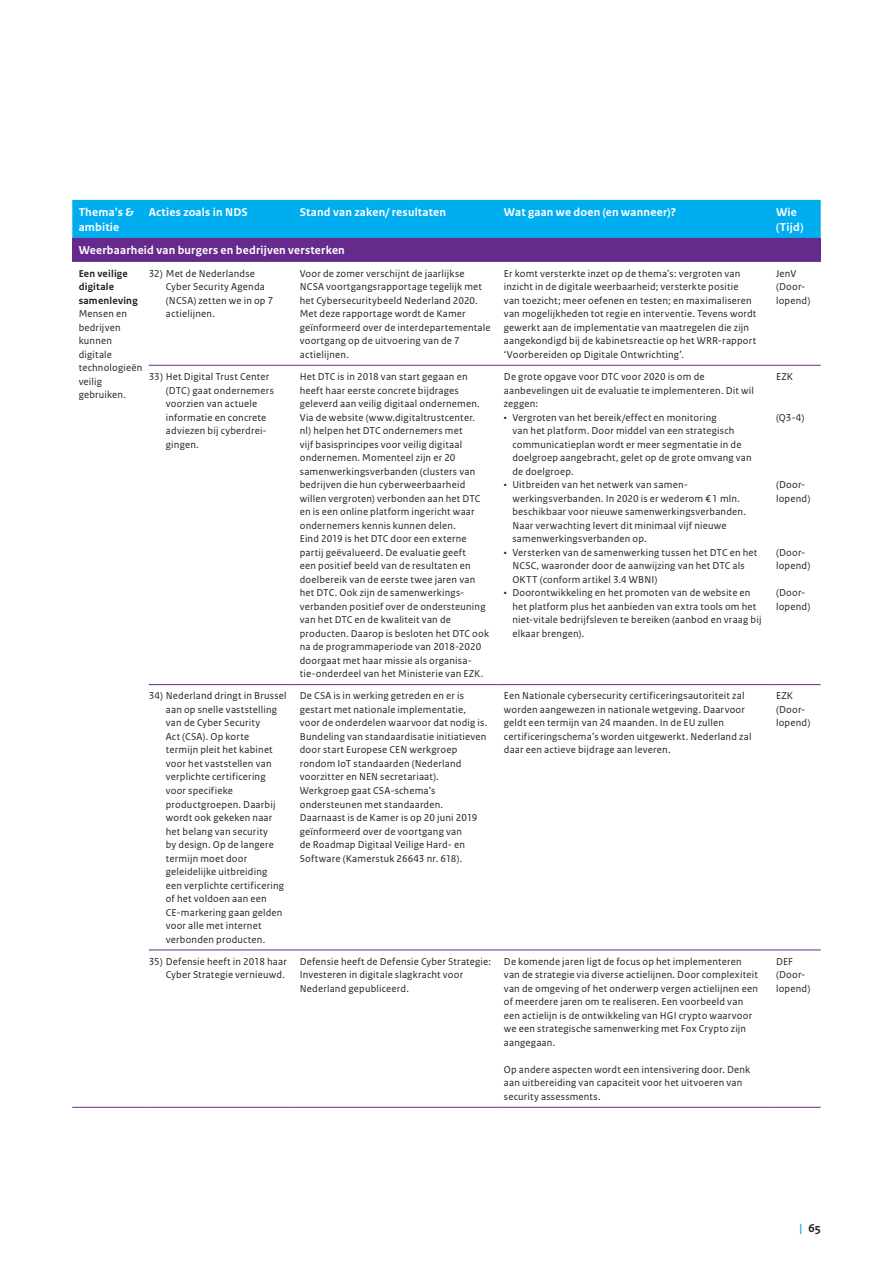
<style>
.page{position:relative;width:893px;height:1263px;background:#fff}
.page>*{position:absolute;margin:0;border:0;box-sizing:border-box;transform-origin:0 0}
._30_RO_Tabel_Kop{font:700 12px/15px "Rijksoverheid Sans Text";letter-spacing:.02em;color:#fff}
.t1{font:700 12px "Rijksoverheid Sans Text";color:#231f20}
._32_RO_Tabel_Broodte{font:10.5px/13.5px "Rijksoverheid Sans Text";letter-spacing:.02em;color:#231f20}
._31_RO_Tabel_Tussenk{font:700 10.5px/13.5px "Rijksoverheid Sans Text";letter-spacing:.02em;color:#231f20}
.s1{color:#00aeef}
</style>
<div class="page">
<div style="left:72px;top:200px;width:749px;height:38px;background:#00aeef"></div>
<div style="left:72px;top:238px;width:749px;height:24px;background:#662a8d"></div>
<svg style="left:72px;top:364px;width:749px;height:743px"></svg>
<hr style="left:149px;top:365px;width:144px;height:1px;background:#662a8d">
<hr style="left:293px;top:365px;width:204px;height:1px;background:#662a8d">
<hr style="left:497px;top:365px;width:273px;height:1px;background:#662a8d">
<hr style="left:770px;top:365px;width:51px;height:1px;background:#662a8d">
<hr style="left:149px;top:684px;width:144px;height:1px;background:#662a8d">
<hr style="left:293px;top:684px;width:204px;height:1px;background:#662a8d">
<hr style="left:497px;top:684px;width:273px;height:1px;background:#662a8d">
<hr style="left:770px;top:684px;width:51px;height:1px;background:#662a8d">
<hr style="left:149px;top:949px;width:144px;height:1px;background:#662a8d">
<hr style="left:293px;top:949px;width:204px;height:1px;background:#662a8d">
<hr style="left:497px;top:949px;width:273px;height:1px;background:#662a8d">
<hr style="left:770px;top:949px;width:51px;height:1px;background:#662a8d">
<hr style="left:72px;top:1107px;width:77px;height:1px;background:#662a8d">
<hr style="left:149px;top:1107px;width:144px;height:1px;background:#662a8d">
<hr style="left:293px;top:1107px;width:204px;height:1px;background:#662a8d">
<hr style="left:497px;top:1107px;width:273px;height:1px;background:#662a8d">
<hr style="left:770px;top:1107px;width:51px;height:1px;background:#662a8d">
<p class="_30_RO_Tabel_Kop" style="left:149px;top:205px;width:101px">Acties zoals in NDS</p>
<p class="_30_RO_Tabel_Kop" style="left:300px;top:205px;width:148px">Stand van zaken/ resultaten</p>
<p class="_30_RO_Tabel_Kop" style="left:504px;top:205px;width:174px">Wat gaan we doen (en wanneer)?</p>
<p class="_30_RO_Tabel_Kop" style="left:776px;top:205px;width:29px">Wie (Tijd)</p>
<p class="_30_RO_Tabel_Kop" style="left:79px;top:243px;width:268px">Weerbaarheid van burgers en bedrijven versterken</p>
<p class="_31_RO_Tabel_Tussenk" style="left:79px;top:267px;width:61px">Een veilige digitale samenleving</p>
<p class="_32_RO_Tabel_Broodte" style="left:79px;top:307px;width:65px">Mensen en bedrijven kunnen digitale technologieën veilig gebruiken.</p>
<p class="_30_RO_Tabel_Kop" style="left:79px;top:205px;width:57px">Thema’s &amp;</p>
<p class="_30_RO_Tabel_Kop" style="left:79px;top:220px;width:42px">ambitie</p>
<p class="_32_RO_Tabel_Broodte" style="left:166px;top:267px;width:109px;text-indent:-17px">32) Met de Nederlandse<br>Cyber Security Agenda (NCSA) zetten we in op 7 actielijnen.</p>
<p class="_32_RO_Tabel_Broodte" style="left:300px;top:267px;width:192px">Voor de zomer verschijnt de jaarlijkse NCSA voortgangsrapportage tegelijk met het Cybersecuritybeeld Nederland 2020.<br>Met deze rapportage wordt de Kamer geïnformeerd over de interdepartementale voortgang op de uitvoering van de 7 actielijnen.</p>
<p class="_32_RO_Tabel_Broodte" style="left:504px;top:267px;width:254px">Er komt versterkte inzet op de thema’s: vergroten van inzicht in de digitale weerbaarheid; versterkte positie van toezicht; meer oefenen en testen; en maximaliseren van mogelijkheden tot regie en interventie. Tevens wordt gewerkt aan de implementatie van maatregelen die zijn aangekondigd bij de kabinetsreactie op het WRR-rapport ‘Voorbereiden op Digitale Ontwrichting’.</p>
<p class="_32_RO_Tabel_Broodte" style="left:776px;top:267px;width:22px">JenV</p>
<p class="_32_RO_Tabel_Broodte" style="left:776px;top:280px;width:36px">(Door&shy;lopend)</p>
<p class="_32_RO_Tabel_Broodte" style="left:166px;top:370px;width:110px;text-indent:-17px">33) Het Digital Trust Center (DTC) gaat ondernemers voorzien van actuele informatie en concrete adviezen bij cyberdrei&shy;gingen.</p>
<p class="_32_RO_Tabel_Broodte" style="left:300px;top:370px;width:182px">Het DTC is in 2018 van start gegaan en heeft haar eerste concrete bijdrages geleverd aan veilig digitaal ondernemen.<br>Via de website (www.digitaltrustcenter. nl) helpen het DTC ondernemers met<br>vijf basisprincipes voor veilig digitaal ondernemen. Momenteel zijn er 20 samenwerkingsverbanden (clusters van bedrijven die hun cyberweerbaarheid willen vergroten) verbonden aan het DTC en is een online platform ingericht waar ondernemers kennis kunnen delen.</p>
<p class="_32_RO_Tabel_Broodte" style="left:300px;top:532px;width:191px">Eind 2019 is het DTC door een externe partij geëvalueerd. De evaluatie geeft<br>een positief beeld van de resultaten en doelbereik van de eerste twee jaren van het DTC. Ook zijn de samenwerkings&shy;verbanden positief over de ondersteuning van het DTC en de kwaliteit van de producten. Daarop is besloten het DTC ook na de programmaperiode van 2018-2020 doorgaat met haar missie als organisa&shy;tie-onderdeel van het Ministerie van EZK.</p>
<p class="_32_RO_Tabel_Broodte" style="left:504px;top:370px;width:252px">De grote opgave voor DTC voor 2020 is om de aanbevelingen uit de evaluatie te implementeren. Dit wil zeggen:</p>
<p class="_32_RO_Tabel_Broodte" style="left:512px;top:411px;width:241px;text-indent:-9px">• Vergroten van het bereik/effect en monitoring<br>van het platform. Door middel van een strategisch communicatieplan wordt er meer segmentatie in de doelgroep aangebracht, gelet op de grote omvang van de doelgroep.</p>
<p class="_32_RO_Tabel_Broodte" style="left:512px;top:478px;width:235px;text-indent:-9px">• Uitbreiden van het netwerk van samen-- werkingsverbanden. In 2020 is er wederom €1 mln. beschikbaar voor nieuwe samenwerkingsverbanden.<br>Naar verwachting levert dit minimaal vijf nieuwe samenwerkingsverbanden op.</p>
<p class="_32_RO_Tabel_Broodte" style="left:512px;top:546px;width:246px;text-indent:-9px">• Versterken van de samenwerking tussen het DTC en het<br>NCSC, waaronder door de aanwijzing van het DTC als<br>OKTT (conform artikel 3.4 WBNI)</p>
<p class="_32_RO_Tabel_Broodte" style="left:512px;top:586px;width:251px;text-indent:-9px">• Doorontwikkeling en het promoten van de website en het platform plus het aanbieden van extra tools om het niet-vitale bedrijfsleven te bereiken (aanbod en vraag bij elkaar brengen).</p>
<p class="_32_RO_Tabel_Broodte" style="left:776px;top:370px;width:19px">EZK</p>
<p class="_32_RO_Tabel_Broodte" style="left:776px;top:411px;width:30px">(Q3-4)</p>
<p class="_32_RO_Tabel_Broodte" style="left:776px;top:478px;width:36px">(Door&shy;lopend)</p>
<p class="_32_RO_Tabel_Broodte" style="left:776px;top:546px;width:36px">(Door&shy;lopend)</p>
<p class="_32_RO_Tabel_Broodte" style="left:776px;top:586px;width:36px">(Door&shy;lopend)</p>
<p class="_32_RO_Tabel_Broodte" style="left:166px;top:689px;width:122px;text-indent:-17px">34) Nederland dringt in Brussel aan op snelle vaststelling van de Cyber Security<br>Act (CSA). Op korte<br>termijn pleit het kabinet voor het vaststellen van verplichte certificering voor specifieke productgroepen. Daarbij wordt ook gekeken naar het belang van security<br>by design. Op de langere termijn moet door geleidelijke uitbreiding<br>een verplichte certificering of het voldoen aan een<br>CE-markering gaan gelden voor alle met internet verbonden producten.</p>
<p class="_32_RO_Tabel_Broodte" style="left:300px;top:689px;width:189px">De CSA is in werking getreden en er is gestart met nationale implementatie, voor de onderdelen waarvoor dat nodig is.<br>Bundeling van standaardisatie initiatieven door start Europese CEN werkgroep rondom IoT standaarden (Nederland voorzitter en NEN secretariaat).</p>
<p class="_32_RO_Tabel_Broodte" style="left:300px;top:784px;width:179px">Werkgroep gaat CSA-schema’s ondersteunen met standaarden.<br>Daarnaast is de Kamer is op 20 juni 2019 geïnformeerd over de voortgang van<br>de Roadmap Digitaal Veilige Hard- en Software (Kamerstuk 26643 nr. 618).</p>
<p class="_32_RO_Tabel_Broodte" style="left:504px;top:689px;width:249px">Een Nationale cybersecurity certificeringsautoriteit zal worden aangewezen in nationale wetgeving. Daarvoor geldt een termijn van 24 maanden. In de EU zullen certificeringschema’s worden uitgewerkt. Nederland zal daar een actieve bijdrage aan leveren.</p>
<p class="_32_RO_Tabel_Broodte" style="left:776px;top:689px;width:19px">EZK</p>
<p class="_32_RO_Tabel_Broodte" style="left:776px;top:703px;width:36px">(Door&shy;lopend)</p>
<p class="_32_RO_Tabel_Broodte" style="left:149px;top:955px;width:140px;text-align:right">35) Defensie heeft in 2018 haar<br>Cyber Strategie vernieuwd.</p>
<p class="_32_RO_Tabel_Broodte" style="left:300px;top:955px;width:193px">Defensie heeft de Defensie Cyber Strategie:<br>Investeren in digitale slagkracht voor<br>Nederland gepubliceerd.</p>
<p class="_32_RO_Tabel_Broodte" style="left:504px;top:955px;width:256px">De komende jaren ligt de focus op het implementeren van de strategie via diverse actielijnen. Door complexiteit van de omgeving of het onderwerp vergen actielijnen een of meerdere jaren om te realiseren. Een voorbeeld van een actielijn is de ontwikkeling van HGI crypto waarvoor we een strategische samenwerking met Fox Crypto zijn aangegaan.</p>
<p class="_32_RO_Tabel_Broodte" style="left:504px;top:1063px;width:248px">Op andere aspecten wordt een intensivering door. Denk aan uitbereiding van capaciteit voor het uitvoeren van security assessments.</p>
<p class="_32_RO_Tabel_Broodte" style="left:776px;top:955px;width:19px">DEF</p>
<p class="_32_RO_Tabel_Broodte" style="left:776px;top:968px;width:36px">(Door&shy;lopend)</p>
<p class="t1" style="left:800px;top:1221px;width:23px"><span class="s1">|</span> 65</p>
</div>
